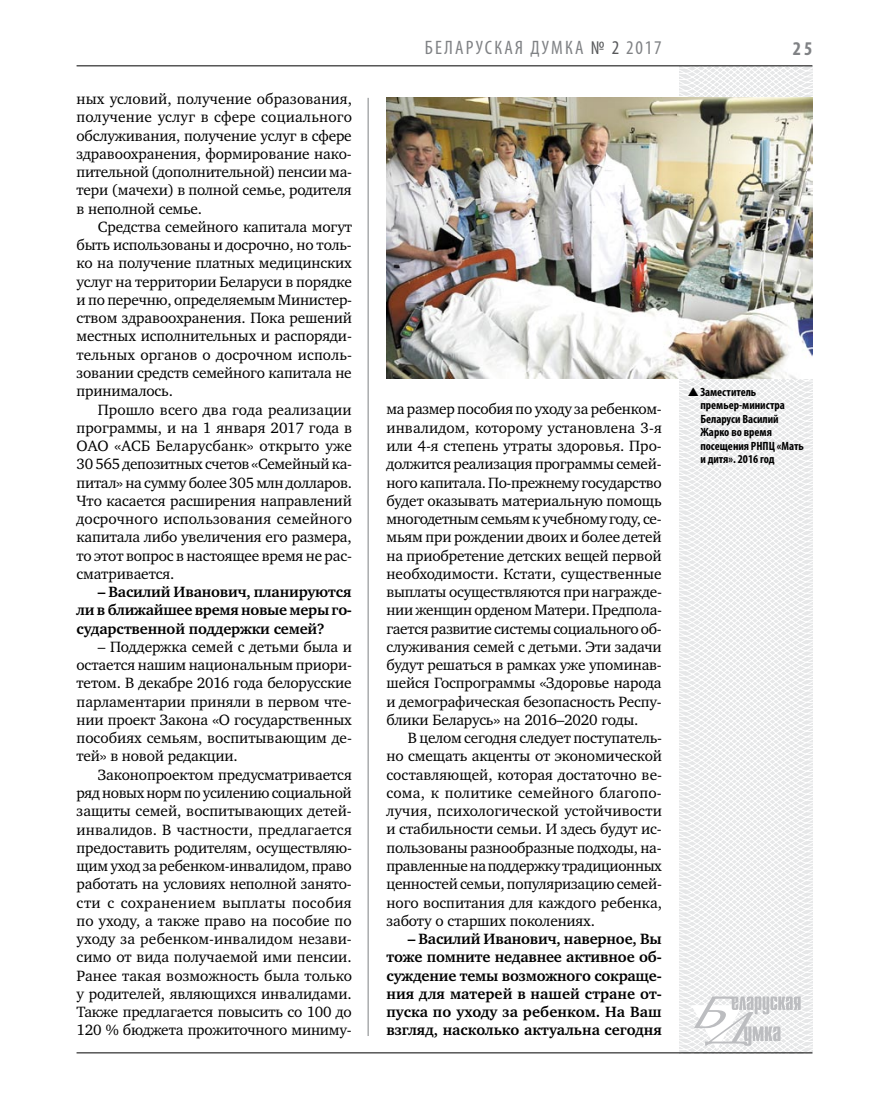
<style>
.page{position:relative;width:872px;height:1106px;background:#fff}
.page>*{position:absolute;margin:0;border:0;box-sizing:border-box;transform-origin:0 0}
.t1{font:condensed 19.5px "Myriad Pro";letter-spacing:.11em;color:#808285}
.t2{font:700 condensed 19.5px "Myriad Pro";color:#808285}
.t3{font:15.3px/18.3px "Charter C";letter-spacing:-.01em;color:#000;text-align:justify}
.t4{font:700 15.3px/18.3px "Charter C";letter-spacing:-.005em;color:#000;text-align:justify}
.t5{font:700 condensed 12px/13.5px "Myriad Pro";color:#000}
.s1{color:#58595b}
</style>
<div class="page">
<hr style="left:368px;top:98px;width:1px;height:938px;background:#808285">
<svg style="left:621px;top:65px;width:192px;height:989px"></svg>
<svg style="left:691px;top:996px;width:109px;height:53px"></svg>
<hr style="left:77px;top:65px;width:735px;height:1px;background:#000">
<hr style="left:77px;top:1052px;width:735px;height:1px;background:#000">
<img style="left:386px;top:97px;width:426px;height:281px">
<svg style="left:688px;top:387px;width:23px;height:10px"></svg>
<p class="t3" style="left:77px;top:90px;width:277px">ных условий, получение образования, получение услуг в сфере социального обслуживания, получение услуг в сфере здравоохранения, формирование нако&shy;пительной (дополнительной) пенсии ма&shy;тери (мачехи) в полной семье, родителя в неполной семье.</p>
<p class="t3" style="left:77px;top:218px;width:277px;text-indent:21px">Средства семейного капитала могут быть использованы и досрочно, но толь&shy;ко на получение платных медицинских услуг на территории Беларуси в порядке и по перечню, определяемым Министер&shy;ством здравоохранения. Пока решений местных исполнительных и распоряди&shy;тельных органов о досрочном исполь&shy;зовании средств семейного капитала не принималось.</p>
<p class="t3" style="left:77px;top:400px;width:277px;text-indent:21px">Прошло всего два года реализации программы, и на 1 января 2017 года в ОАО «АСБ Беларусбанк» открыто уже 30 565 депозитных счетов «Семейный ка&shy;питал» на сумму более 305 млн долларов.<br>Что касается расширения направлений досрочного использования семейного капитала либо увеличения его размера, то этот вопрос в настоящее время не рас&shy;сматривается.</p>
<p class="t4" style="left:77px;top:583px;width:277px;text-indent:21px">– Василий Иванович, планируются ли в ближайшее время новые меры го&shy;сударственной поддержки семей?</p>
<p class="t3" style="left:77px;top:637px;width:277px;text-indent:21px">– Поддержка семей с детьми была и остается нашим национальным приори&shy;тетом. В декабре 2016 года белорусские парламентарии приняли в первом чте&shy;нии проект Закона «О государственных пособиях семьям, воспитывающим де&shy;тей» в новой редакции.</p>
<p class="t3" style="left:77px;top:765px;width:277px;text-indent:21px">Законопроектом предусматривается ряд новых норм по усилению социальной защиты семей, воспитывающих детей&shy;инвалидов. В частности, предлагается предоставить родителям, осуществляю&shy;щим уход за ребенком-инвалидом, право работать на условиях неполной занято&shy;сти с сохранением выплаты пособия по уходу, а также право на пособие по уходу за ребенком-инвалидом незави&shy;симо от вида получаемой ими пенсии.<br>Ранее такая возможность была только у родителей, являющихся инвалидами.<br>Также предлагается повысить со 100 до 120 % бюджета прожиточного миниму-</p>
<p class="t1" style="left:425px;top:36px;width:238px">БЕЛАРУСКАЯ ДУМКА <span class="s1">№ 2</span> 2017</p>
<p class="t2" style="left:793px;top:37px;width:21px">25</p>
<p class="t3" style="left:386px;top:400px;width:277px">ма размер пособия по уходу за ребенком&shy;инвалидом, которому установлена 3-я или 4-я степень утраты здоровья. Про&shy;должится реализация программы семей&shy;ного капитала. По-прежнему государство будет оказывать материальную помощь многодетным семьям к учебному году, се&shy;мьям при рождении двоих и более детей на приобретение детских вещей первой необходимости. Кстати, существенные выплаты осуществляются при награжде&shy;нии женщин орденом Матери. Предпола&shy;гается развитие системы социального об&shy;служивания семей с детьми. Эти задачи будут решаться в рамках уже упоминав&shy;шейся Госпрограммы «Здоровье народа и демографическая безопасность Респу&shy;блики Беларусь» на 2016–2020 годы.</p>
<p class="t3" style="left:386px;top:729px;width:277px;text-indent:21px">В целом сегодня следует поступатель&shy;но смещать акценты от экономической составляющей, которая достаточно ве&shy;сома, к политике семейного благопо&shy;лучия, психологической устойчивости и стабильности семьи. И здесь будут ис&shy;пользованы разнообразные подходы, на&shy;правленные на поддержку традиционных ценностей семьи, популяризацию семей&shy;ного воспитания для каждого ребенка, заботу о старших поколениях.</p>
<p class="t4" style="left:386px;top:929px;width:277px;text-indent:21px">– Василий Иванович, наверное, Вы тоже помните недавнее активное об&shy;суждение темы возможного сокраще&shy;ния для матерей в нашей стране от&shy;пуска по уходу за ребенком. На Ваш взгляд, насколько актуальна сегодня</p>
<p class="t5" style="left:700px;top:385px;width:105px">Заместитель премьер-министра<br>Беларуси Василий<br>Жарко во время посещения РНПЦ «Мать и дитя». 2016 год</p>
</div>
